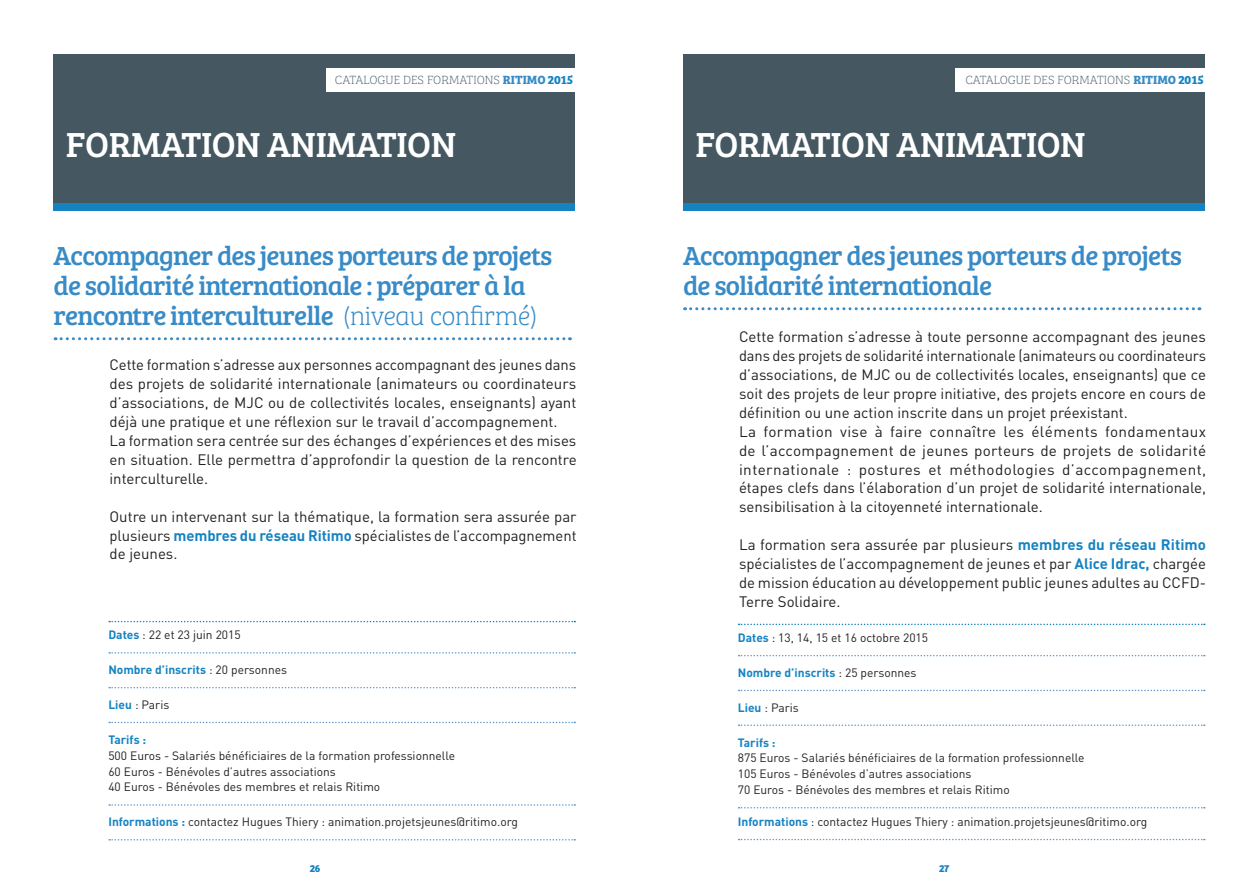
<style>
.page{position:relative;width:1259px;height:893px;background:#fff}
.page>*{position:absolute;margin:0;border:0;box-sizing:border-box;transform-origin:0 0}
.t1{font:36px "Bree Serif";letter-spacing:-.01em;color:#fff}
.t2{font:27px/30px "Bree Serif";letter-spacing:-.03em;color:#388bc6}
.t3{font:15px/18.9px "DIN";color:#231f20}
.t4{font:12.3px "Bree Serif Th";color:#536670}
.t5{font:12px/15.9px "DIN";color:#231f20}
.t6{font:700 12px "DIN";color:#1583c2}
.t7{font:700 10.5px "Bree";color:#1583c2}
.s1{font-family:"Bree Serif";font-weight:700;color:#388bc6}
.s2{font-family:"Bree Serif";font-weight:700;color:#1583c2}
.s3{font-family:"Bree Serif Th"}
.s4{font-weight:700;color:#1583c2}
.s5{font-weight:400;color:#231f20}
</style>
<div class="page">
<div style="left:683px;top:54px;width:521px;height:156px;background:#455760"></div>
<div style="left:683px;top:203px;width:521px;height:7px;background:#1583c2"></div>
<div style="left:956px;top:68px;width:302px;height:23px;background:#fff"></div>
<svg style="left:684px;top:307px;width:516px;height:3px"></svg>
<svg style="left:738px;top:624px;width:466px;height:1px"></svg>
<svg style="left:738px;top:655px;width:466px;height:1px"></svg>
<svg style="left:738px;top:690px;width:466px;height:1px"></svg>
<svg style="left:738px;top:724px;width:466px;height:2px"></svg>
<svg style="left:738px;top:807px;width:466px;height:1px"></svg>
<svg style="left:738px;top:839px;width:466px;height:1px"></svg>
<div style="left:54px;top:54px;width:521px;height:156px;background:#455760"></div>
<div style="left:54px;top:203px;width:521px;height:7px;background:#1583c2"></div>
<div style="left:326px;top:68px;width:303px;height:23px;background:#fff"></div>
<svg style="left:55px;top:337px;width:515px;height:3px"></svg>
<svg style="left:109px;top:621px;width:466px;height:1px"></svg>
<svg style="left:109px;top:652px;width:466px;height:2px"></svg>
<svg style="left:109px;top:687px;width:466px;height:1px"></svg>
<svg style="left:109px;top:722px;width:466px;height:1px"></svg>
<svg style="left:109px;top:804px;width:466px;height:2px"></svg>
<svg style="left:109px;top:839px;width:466px;height:1px"></svg>
<p class="t4" style="left:335px;top:71px;width:240px">CATALOGUE DES FORMATIONS <span class="s1">RITIMO</span> <span class="s2">2015</span></p>
<h1 class="t1" style="left:66px;top:118px;width:392px">FORMATION ANIMATION</h1>
<h2 class="t2" style="left:54px;top:239px;width:500px">Accompagner des jeunes porteurs de projets de solidarité internationale : préparer à la rencontre interculturelle <span class="s3">(niveau confirmé)</span></h2>
<p class="t3" style="left:109px;top:355px;width:469px">Cette formation s’adresse aux personnes accompagnant des jeunes dans des projets de solidarité internationale (animateurs ou coordinateurs d’associations, de MJC ou de collectivités locales, enseignants) ayant déjà une pratique et une réflexion sur le travail d’accompagnement.<br>La formation sera centrée sur des échanges d’expériences et des mises en situation. Elle permettra d’approfondir la question de la rencontre interculturelle.</p>
<p class="t3" style="left:109px;top:507px;width:468px;text-align:justify">Outre un intervenant sur la thématique, la formation sera assurée par plusieurs <span class="s4">membres du réseau Ritimo</span> spécialistes de l’accompagnement de jeunes.</p>
<p class="t5" style="left:108px;top:627px;width:134px"><span class="s4">Dates</span> : 22 et 23 juin 2015</p>
<p class="t6" style="left:108px;top:662px;width:180px">Nombre d’inscrits <span class="s5">: 20 personnes</span></p>
<p class="t5" style="left:108px;top:696px;width:62px"><span class="s4">Lieu</span> : Paris</p>
<p class="t6" style="left:108px;top:732px;width:39px">Tarifs :</p>
<p class="t5" style="left:108px;top:747px;width:348px">500 Euros - Salariés bénéficiaires de la formation professionnelle<br>60 Euros - Bénévoles d’autres associations<br>40 Euros - Bénévoles des membres et relais Ritimo</p>
<p class="t5" style="left:108px;top:814px;width:411px"><span class="s4">Informations :</span> contactez Hugues Thiery : animation.projetsjeunes@ritimo.org</p>
<p class="t7" style="left:310px;top:862px;width:12px">26</p>
<p class="t4" style="left:965px;top:71px;width:240px">CATALOGUE DES FORMATIONS <span class="s1">RITIMO</span> <span class="s2">2015</span></p>
<h1 class="t1" style="left:695px;top:118px;width:392px">FORMATION ANIMATION</h1>
<h2 class="t2" style="left:683px;top:239px;width:500px">Accompagner des jeunes porteurs de projets de solidarité internationale</h2>
<p class="t3" style="left:739px;top:327px;width:469px">Cette formation s’adresse à toute personne accompagnant des jeunes dans des projets de solidarité internationale (animateurs ou coordinateurs d’associations, de MJC ou de collectivités locales, enseignants) que ce soit des projets de leur propre initiative, des projets encore en cours de définition ou une action inscrite dans un projet préexistant.<br>La formation vise à faire connaître les éléments fondamentaux de l’accompagnement de jeunes porteurs de projets de solidarité internationale : postures et méthodologies d’accompagnement, étapes clefs dans l’élaboration d’un projet de solidarité internationale, sensibilisation à la citoyenneté internationale.</p>
<p class="t3" style="left:739px;top:535px;width:468px;text-align:justify">La formation sera assurée par plusieurs <span class="s4">membres du réseau Ritimo </span>spécialistes de l’accompagnement de jeunes et par <span class="s4">Alice Idrac,</span> chargée de mission éducation au développement public jeunes adultes au CCFD-Terre Solidaire.</p>
<p class="t5" style="left:738px;top:630px;width:192px"><span class="s4">Dates</span> : 13, 14, 15 et 16 octobre 2015</p>
<p class="t6" style="left:738px;top:665px;width:180px">Nombre d’inscrits <span class="s5">: 25 personnes</span></p>
<p class="t5" style="left:738px;top:699px;width:62px"><span class="s4">Lieu</span> : Paris</p>
<p class="t6" style="left:738px;top:734px;width:39px">Tarifs :</p>
<p class="t5" style="left:738px;top:750px;width:348px">875 Euros - Salariés bénéficiaires de la formation professionnelle<br>105 Euros - Bénévoles d’autres associations<br>70 Euros - Bénévoles des membres et relais Ritimo</p>
<p class="t5" style="left:738px;top:813px;width:411px"><span class="s4">Informations</span> : contactez Hugues Thiery : animation.projetsjeunes@ritimo.org</p>
<p class="t7" style="left:939px;top:862px;width:12px">27</p>
</div>
